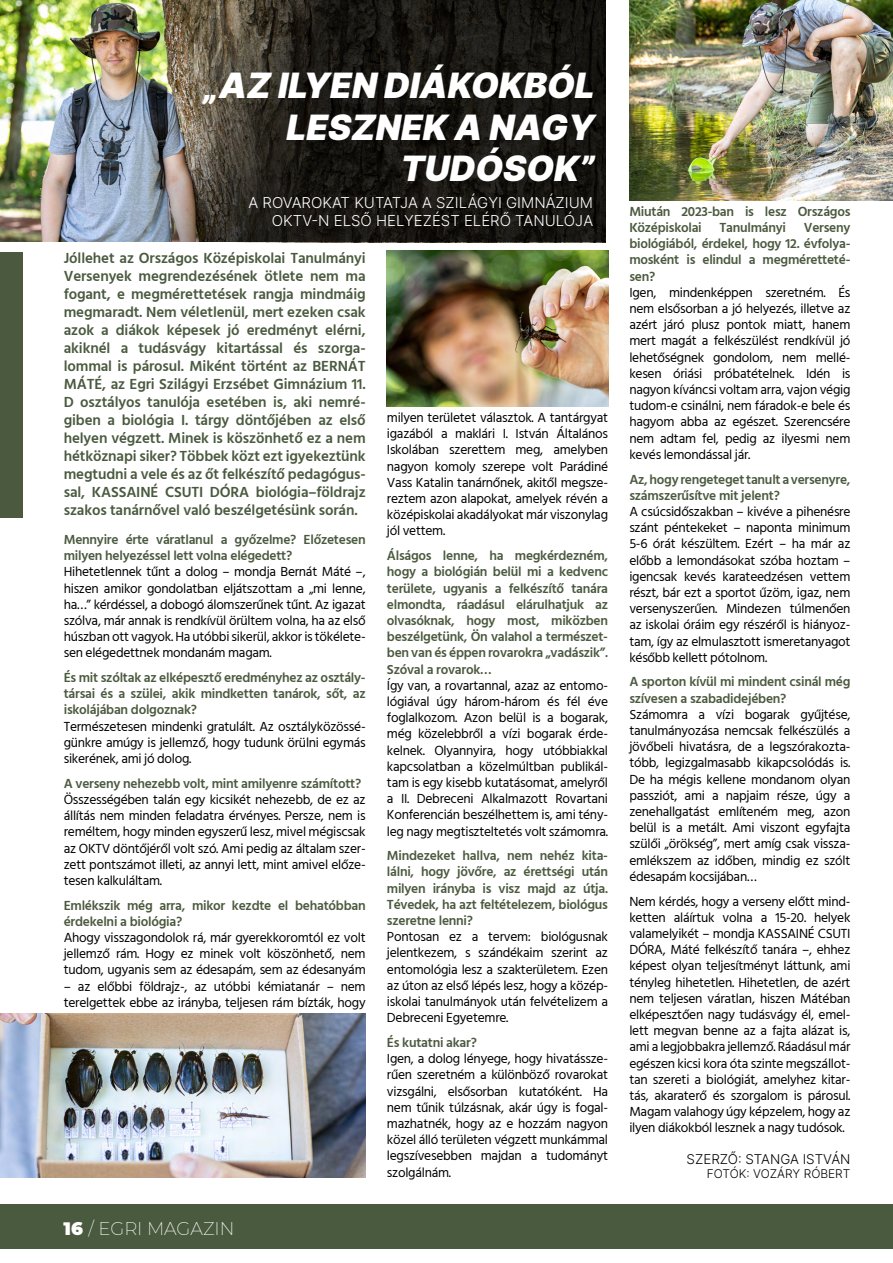
<style>
.page{position:relative;width:893px;height:1263px;background:#fff}
.page>*{position:absolute;margin:0;border:0;box-sizing:border-box;transform-origin:0 0}
.t1{font:italic 900 34.95px/41.8px "Inter";color:#fff;text-align:right}
.t2{font:200 18px "Montserrat";color:#fff}
.t3{font:600 15px/18px "Hind Siliguri";letter-spacing:-.01em;color:#4a5a3f;text-align:justify}
.t4{font:300 15px/18px "Inter";color:#fff;text-align:right}
.t5{font:13.5px/16.2px "Hind Siliguri";letter-spacing:-.02em;color:#000;text-align:justify}
.t6{font:600 13.5px/16.2px "Hind Siliguri";letter-spacing:-.02em;color:#4b5a3f}
.t7{font:300 13.5px "Inter";color:#000}
.t8{font:300 12px "Inter";color:#000}
.s1{font-weight:900}
</style>
<div class="page">
<div style="left:0;top:1204px;width:893px;height:44px;background:#4a5a3f"></div>
<img style="left:0;top:0;width:606px;height:242px">
<img style="left:0;top:1014px;width:366px;height:164px">
<img style="left:387px;top:251px;width:221px;height:156px">
<div style="left:0;top:252px;width:22px;height:265px;background:#4b5a3f"></div>
<img style="left:629px;top:0;width:264px;height:201px">
<h1 class="t1" style="left:202px;top:63px;width:401px">„AZ ILYEN DIÁKOKBÓL<br>LESZNEK A NAGY<br>TUDÓSOK”</h1>
<p class="t4" style="left:249px;top:193px;width:346px">A ROVAROKAT KUTATJA A SZILÁGYI GIMNÁZIUM<br>OKTV-N ELSŐ HELYEZÉST ELÉRŐ TANULÓJA</p>
<p class="t3" style="left:64px;top:250px;width:303px">Jóllehet az Országos Középiskolai Tanulmányi Versenyek megrendezésének ötlete nem ma fogant, e megmérettetések rangja mindmáig megmaradt. Nem véletlenül, mert ezeken csak azok a diákok képesek jó eredményt elérni, akiknél a tudásvágy kitartással és szorga&shy;lommal is párosul. Miként történt az BERNÁT MÁTÉ, az Egri Szilágyi Erzsébet Gimnázium 11.<br>D osztályos tanulója esetében is, aki nemré&shy;giben a biológia I. tárgy döntőjében az első helyen végzett. Minek is köszönhető ez a nem hétköznapi siker? Többek közt ezt igyekeztünk megtudni a vele és az őt felkészítő pedagógus&shy;sal, KASSAINÉ CSUTI DÓRA biológia–földrajz szakos tanárnővel való beszélgetésünk során.</p>
<p class="t6" style="left:64px;top:532px;width:303px">Mennyire érte váratlanul a győzelme? Előzetesen milyen helyezéssel lett volna elégedett?</p>
<p class="t5" style="left:64px;top:565px;width:303px">Hihetetlennek tűnt a dolog – mondja Bernát Máté –, hiszen amikor gondolatban eljátszottam a „mi lenne, ha…” kérdéssel, a dobogó álomszerűnek tűnt. Az igazat szólva, már annak is rendkívül örültem volna, ha az első húszban ott vagyok. Ha utóbbi sikerül, akkor is tökélete&shy;sen elégedettnek mondanám magam.</p>
<p class="t6" style="left:64px;top:670px;width:303px;text-align:justify">És mit szóltak az elképesztő eredményhez az osztály&shy;társai és a szülei, akik mindketten tanárok, sőt, az iskolájában dolgoznak?</p>
<p class="t5" style="left:64px;top:719px;width:303px">Természetesen mindenki gratulált. Az osztályközössé&shy;günkre amúgy is jellemző, hogy tudunk örülni egymás sikerének, ami jó dolog.</p>
<p class="t6" style="left:64px;top:776px;width:299px">A verseny nehezebb volt, mint amilyenre számított?</p>
<p class="t5" style="left:64px;top:792px;width:303px">Összességében talán egy kicsikét nehezebb, de ez az állítás nem minden feladatra érvényes. Persze, nem is reméltem, hogy minden egyszerű lesz, mivel mégiscsak az OKTV döntőjéről volt szó. Ami pedig az általam szer&shy;zett pontszámot illeti, az annyi lett, mint amivel előze&shy;tesen kalkuláltam.</p>
<p class="t6" style="left:64px;top:898px;width:303px">Emlékszik még arra, mikor kezdte el behatóbban érdekelni a biológia?</p>
<p class="t5" style="left:64px;top:930px;width:303px">Ahogy visszagondolok rá, már gyerekkoromtól ez volt jellemző rám. Hogy ez minek volt köszönhető, nem tudom, ugyanis sem az édesapám, sem az édesanyám</p>
<p class="t5" style="left:64px;top:979px;width:303px">– az előbbi földrajz-, az utóbbi kémiatanár – nem terelgettek ebbe az irányba, teljesen rám bízták, hogy</p>
<h2 class="t2" style="left:64px;top:1216px;width:172px"><span class="s1">16</span> / EGRI MAGAZIN</h2>
<p class="t5" style="left:387px;top:410px;width:223px">milyen területet választok. A tantárgyat igazából a maklári I. István Általános Iskolában szerettem meg, amelyben nagyon komoly szerepe volt Parádiné Vass Katalin tanárnőnek, akitől megsze&shy;reztem azon alapokat, amelyek révén a középiskolai akadályokat már viszonylag jól vettem.</p>
<p class="t6" style="left:387px;top:548px;width:223px;text-align:justify">Álságos lenne, ha megkérdezném, hogy a biológián belül mi a kedvenc területe, ugyanis a felkészítő tanára elmondta, ráadásul elárulhatjuk az olvasóknak, hogy most, miközben beszélgetünk, Ön valahol a természet&shy;ben van és éppen rovarokra „vadászik”.<br>Szóval a rovarok…</p>
<p class="t5" style="left:387px;top:678px;width:223px">Így van, a rovartannal, azaz az entomo&shy;lógiával úgy három-három és fél éve foglalkozom. Azon belül is a bogarak, még közelebbről a vízi bogarak érde&shy;kelnek. Olyannyira, hogy utóbbiakkal kapcsolatban a közelmúltban publikál&shy;tam is egy kisebb kutatásomat, amelyről a II. Debreceni Alkalmazott Rovartani Konferencián beszélhettem is, ami tény&shy;leg nagy megtiszteltetés volt számomra.</p>
<p class="t6" style="left:387px;top:848px;width:223px;text-align:justify">Mindezeket hallva, nem nehéz kita&shy;lálni, hogy jövőre, az érettségi után milyen irányba is visz majd az útja.<br>Tévedek, ha azt feltételezem, biológus szeretne lenni?</p>
<p class="t5" style="left:387px;top:929px;width:223px">Pontosan ez a tervem: biológusnak jelentkezem, s szándékaim szerint az entomológia lesz a szakterületem. Ezen az úton az első lépés lesz, hogy a közép&shy;iskolai tanulmányok után felvételizem a Debreceni Egyetemre.</p>
<p class="t6" style="left:387px;top:1035px;width:91px">És kutatni akar?</p>
<p class="t5" style="left:387px;top:1051px;width:223px">Igen, a dolog lényege, hogy hivatássze&shy;rűen szeretném a különböző rovarokat vizsgálni, elsősorban kutatóként. Ha nem tűnik túlzásnak, akár úgy is fogal&shy;mazhatnék, hogy az e hozzám nagyon közel álló területen végzett munkámmal legszívesebben majdan a tudományt szolgálnám.</p>
<p class="t6" style="left:629px;top:204px;width:223px">Miután 2023-ban is lesz Országos<br>Középiskolai</p>
<p class="t6" style="left:720px;top:220px;width:68px">Tanulmányi</p>
<p class="t6" style="left:629px;top:220px;width:223px;text-align:justify;text-indent:175px">Verseny biológiából, érdekel, hogy 12. évfolya&shy;mosként is elindul a megméretteté&shy;sen?</p>
<p class="t5" style="left:629px;top:285px;width:223px">Igen, mindenképpen szeretném. És nem elsősorban a jó helyezés, illetve az azért járó plusz pontok miatt, hanem mert magát a felkészülést rendkívül jó lehetőségnek gondolom, nem mellé&shy;kesen óriási próbatételnek. Idén is nagyon kíváncsi voltam arra, vajon végig tudom-e csinálni, nem fáradok-e bele és hagyom abba az egészet. Szerencsére nem adtam fel, pedig az ilyesmi nem kevés lemondással jár.</p>
<p class="t6" style="left:629px;top:471px;width:223px">Az, hogy rengeteget tanult a versenyre, számszerűsítve mit jelent?</p>
<p class="t5" style="left:629px;top:504px;width:223px">A csúcsidőszakban – kivéve a pihenésre szánt péntekeket – naponta minimum 5-6 órát készültem. Ezért – ha már az előbb a lemondásokat szóba hoztam – igencsak kevés karateedzésen vettem részt, bár ezt a sportot űzöm, igaz, nem versenyszerűen. Mindezen túlmenően az iskolai óráim egy részéről is hiányoz&shy;tam, így az elmulasztott ismeretanyagot később kellett pótolnom.</p>
<p class="t6" style="left:629px;top:674px;width:223px">A sporton kívül mi mindent csinál még szívesen a szabadidejében?</p>
<p class="t5" style="left:629px;top:707px;width:223px">Számomra a vízi bogarak gyűjtése, tanulmányozása nemcsak felkészülés a jövőbeli hivatásra, de a legszórakozta&shy;tóbb, legizgalmasabb kikapcsolódás is.<br>De ha mégis kellene mondanom olyan passziót, ami a napjaim része, úgy a zenehallgatást említeném meg, azon belül is a metált. Ami viszont egyfajta szülői „örökség”, mert amíg csak vissza&shy;emlékszem az időben, mindig ez szólt édesapám kocsijában…</p>
<p class="t5" style="left:629px;top:894px;width:223px">Nem kérdés, hogy a verseny előtt mind&shy;ketten aláírtuk volna a 15-20. helyek valamelyikét – mondja KASSAINÉ CSUTI DÓRA, Máté felkészítő tanára –, ehhez képest olyan teljesítményt láttunk, ami tényleg hihetetlen. Hihetetlen, de azért nem teljesen váratlan, hiszen Mátéban elképesztően nagy tudásvágy él, emel&shy;lett megvan benne az a fajta alázat is, ami a legjobbakra jellemző. Ráadásul már egészen kicsi kora óta szinte megszállot&shy;tan szereti a biológiát, amelyhez kitar&shy;tás, akaraterő és szorgalom is párosul.<br>Magam valahogy úgy képzelem, hogy az ilyen diákokból lesznek a nagy tudósok.</p>
<p class="t7" style="left:686px;top:1149px;width:165px">SZERZŐ: STANGA ISTVÁN</p>
<p class="t8" style="left:707px;top:1165px;width:145px">FOTÓK: VOZÁRY RÓBERT</p>
</div>
